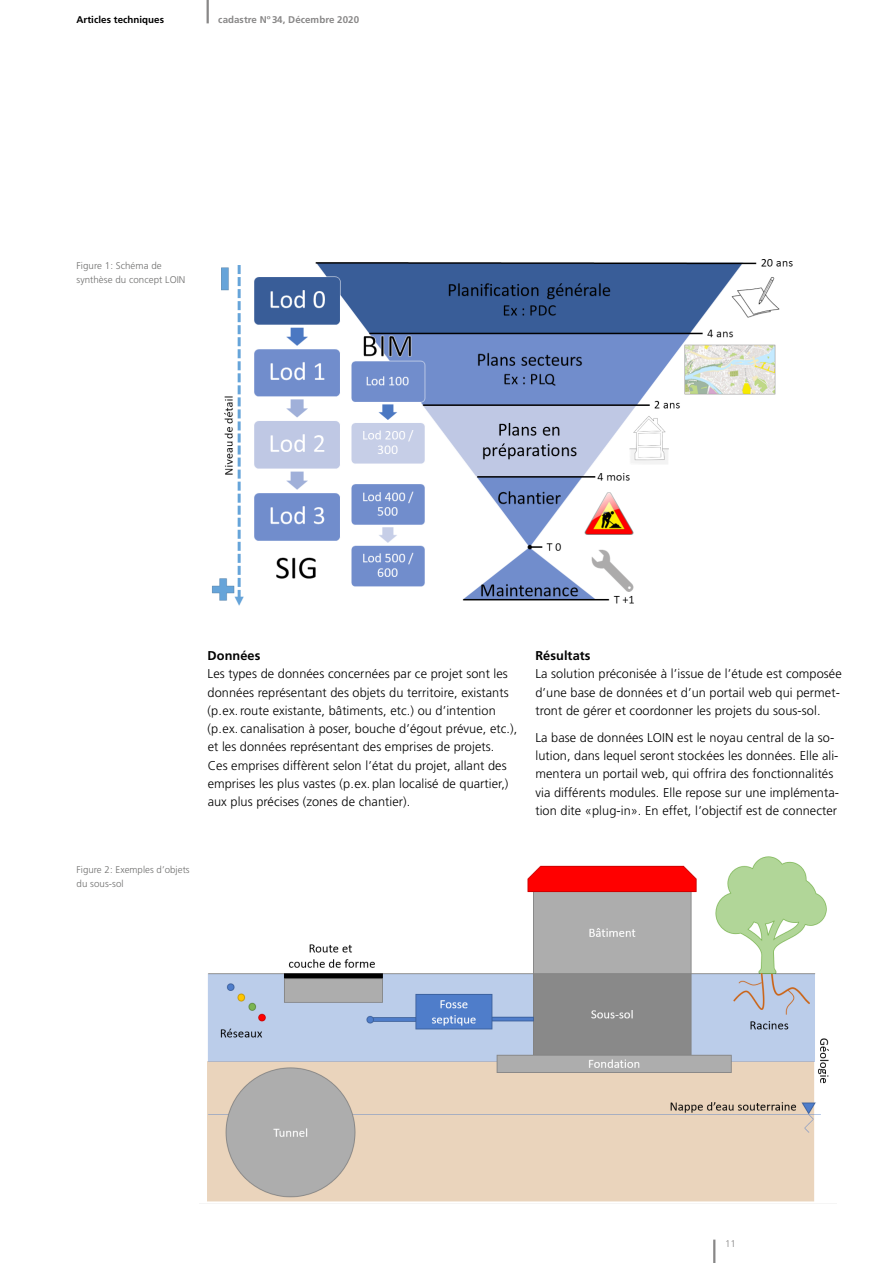
<style>
.page{position:relative;width:893px;height:1263px;background:#fff}
.page>*{position:absolute;margin:0;border:0;box-sizing:border-box;transform-origin:0 0}
.t1{font:300 12.75px/18.1px "Frutiger LT Pro";letter-spacing:.005em;color:#000}
.t2{font:700 12.75px "Frutiger LT Pro";letter-spacing:.005em;color:#000}
.t3{font:300 9.75px/13.5px "Frutiger LT Pro";letter-spacing:.005em;color:#70706f}
.t4{font:700 9.75px "Frutiger LT Pro";letter-spacing:.005em;color:#888787}
.t5{font:700 9.75px "Frutiger LT Pro";letter-spacing:.005em;color:#000}
.t6{font:300 9.75px "Frutiger LT Pro";color:#888787}
</style>
<div class="page">
<hr style="left:713px;top:1239px;width:2px;height:24px;background:#888787">
<hr style="left:207px;top:0;width:2px;height:23px;background:#888787">
<img style="left:212px;top:259px;width:581px;height:347px">
<img style="left:207px;top:856px;width:622px;height:346px">
<p class="t5" style="left:77px;top:14px;width:89px">Articles techniques</p>
<p class="t4" style="left:218px;top:14px;width:142px">cadastre Nº34, Décembre 2020</p>
<p class="t3" style="left:77px;top:259px;width:110px">Figure 1: Schéma de synthèse du concept LOIN</p>
<p class="t2" style="left:208px;top:648px;width:54px">Données</p>
<p class="t1" style="left:208px;top:665px;width:311px">Les types de données concernées par ce projet sont les données représentant des objets du territoire, existants (p.ex.route existante, bâtiments, etc.) ou d’intention (p.ex. canalisation à poser, bouche d’égout prévue, etc.), et les données représentant des emprises de projets.<br>Ces emprises diffèrent selon l’état du projet, allant des emprises les plus vastes (p.ex.plan localisé de quartier,) aux plus précises (zones de chantier).</p>
<p class="t3" style="left:77px;top:863px;width:115px">Figure 2: Exemples d’objets du sous-sol</p>
<p class="t2" style="left:535px;top:648px;width:57px">Résultats</p>
<p class="t1" style="left:535px;top:665px;width:308px">La solution préconisée à l’issue de l’étude est composée d’une base de données et d’un portail web qui permet&shy;tront de gérer et coordonner les projets du sous-sol.</p>
<p class="t1" style="left:535px;top:729px;width:305px">La base de données LOIN est le noyau central de la so&shy;lution, dans lequel seront stockées les données. Elle ali&shy;mentera un portail web, qui offrira des fonctionnalités via différents modules. Elle repose sur une implémenta&shy;tion dite «plug-in». En effet, l’objectif est de connecter</p>
<p class="t6" style="left:725px;top:1238px;width:12px">11</p>
</div>
